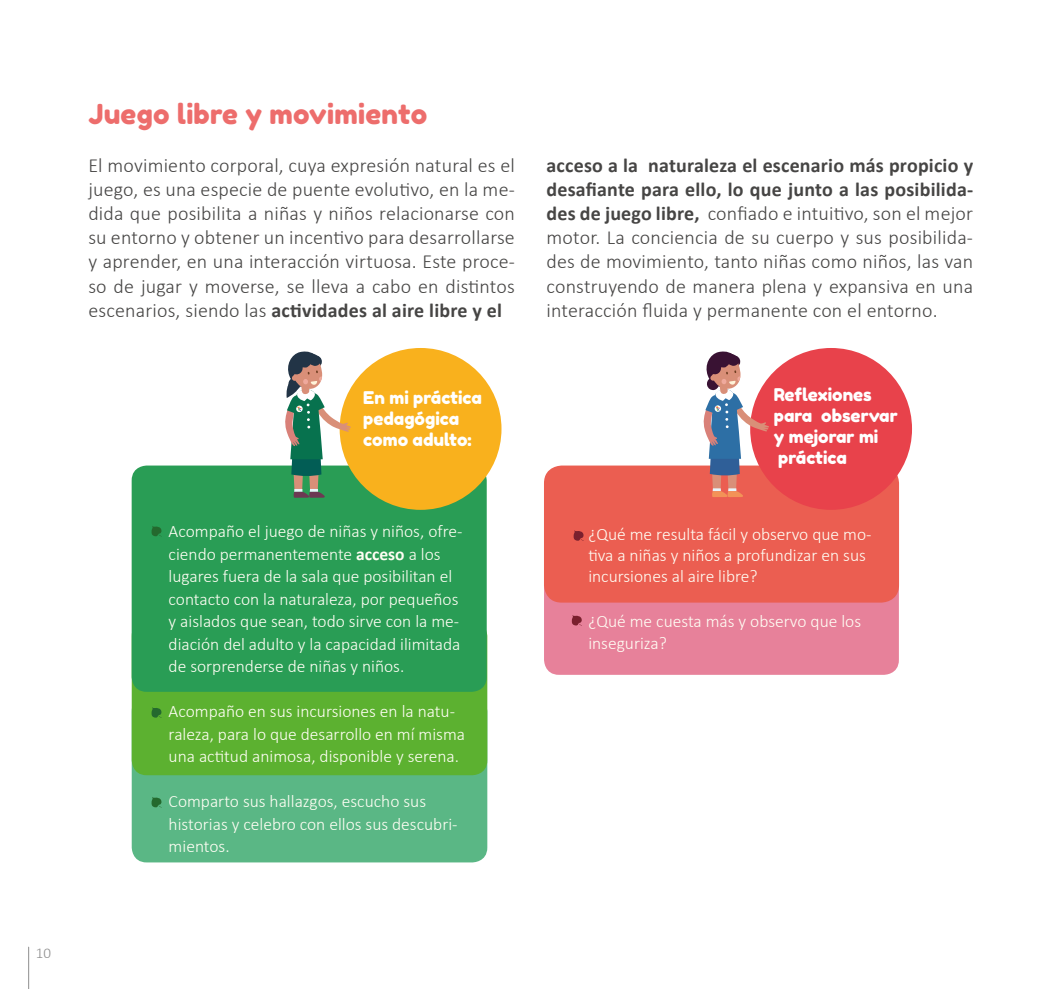
<style>
.page{position:relative;width:1042px;height:989px;background:#fff}
.page>*{position:absolute;margin:0;border:0;box-sizing:border-box;transform-origin:0 0}
.t1{font:27.5px "Fredoka One";letter-spacing:.01em;color:#ed6d6c}
.t2{font:300 20px/24px "Calibri";letter-spacing:.01em;color:#464544;text-align:justify}
.t3{font:300 17.5px/22.5px "Calibri";color:#fffef4}
.t4{font:17.5px/21px "Fredoka One";color:#fff}
.t5{font:300 15px "Calibri";color:#8e8e8e}
.s1{font-weight:700}
</style>
<div class="page">
<hr style="left:28px;top:947px;width:1px;height:42px;background:#8e8e8e">
<div style="left:132px;top:696px;width:355px;height:166px;background:#5ab785;border-radius:15px"></div>
<div style="left:544px;top:536px;width:355px;height:139px;background:#e7819a;border-radius:15px"></div>
<div style="left:132px;top:621px;width:355px;height:154px;background:#5cb130;border-radius:15px"></div>
<div style="left:132px;top:465px;width:355px;height:227px;background:#299d55;border-radius:15px"></div>
<div style="left:544px;top:465px;width:355px;height:137px;background:#eb5e51;border-radius:18px"></div>
<div style="left:340px;top:348px;width:161px;height:162px;background:#f9b11d;border-radius:50%"></div>
<div style="left:750px;top:348px;width:162px;height:162px;background:#e8424b;border-radius:50%"></div>
<svg style="left:151px;top:526px;width:11px;height:11px"></svg>
<svg style="left:151px;top:707px;width:11px;height:11px"></svg>
<svg style="left:151px;top:797px;width:11px;height:11px"></svg>
<svg style="left:573px;top:530px;width:11px;height:11px"></svg>
<svg style="left:571px;top:615px;width:11px;height:11px"></svg>
<svg style="left:702px;top:351px;width:67px;height:146px"></svg>
<svg style="left:283px;top:351px;width:68px;height:147px"></svg>
<h1 class="t1" style="left:88px;top:97px;width:340px">Juego libre y movimiento</h1>
<p class="t2" style="left:88px;top:153px;width:428px">El movimiento corporal, cuya expresión natural es el juego, es una especie de puente evolutivo, en la me&shy;dida que posibilita a niñas y niños relacionarse con su entorno y obtener un incentivo para desarrollarse y aprender, en una interacción virtuosa. Este proce&shy;so de jugar y moverse, se lleva a cabo en distintos escenarios, siendo las <span class="s1">actividades al aire libre y el</span></p>
<p class="t2" style="left:546px;top:153px;width:428px"><span class="s1">acceso a la naturaleza el escenario más propicio y desafiante para ello, lo que junto a las posibilida&shy;des de juego libre,</span> confiado e intuitivo, son el mejor motor. La conciencia de su cuerpo y sus posibilida&shy;des de movimiento, tanto niñas como niños, las van construyendo de manera plena y expansiva en una interacción fluida y permanente con el entorno.</p>
<p class="t4" style="left:363px;top:387px;width:120px">En mi práctica pedagógica como adulto:</p>
<p class="t4" style="left:774px;top:384px;width:125px">Reflexiones para observar y mejorar mi práctica</p>
<p class="t3" style="left:169px;top:519px;width:295px">Acompaño el juego de niñas y niños, ofre&shy;ciendo permanentemente <span class="s1">acceso</span> a los lugares fuera de la sala que posibilitan el contacto con la naturaleza, por pequeños y aislados que sean, todo sirve con la me&shy;diación del adulto y la capacidad ilimitada de sorprenderse de niñas y niños.</p>
<p class="t3" style="left:169px;top:699px;width:298px">Acompaño en sus incursiones en la natu&shy;raleza, para lo que desarrollo en mí misma una actitud animosa, disponible y serena.</p>
<p class="t3" style="left:169px;top:789px;width:290px">Comparto sus hallazgos, escucho sus historias y celebro con ellos sus descubri&shy;mientos.</p>
<p class="t3" style="left:588px;top:523px;width:285px;line-height:21px">¿Qué me resulta fácil y observo que mo&shy;tiva a niñas y niños a profundizar en sus incursiones al aire libre?</p>
<p class="t3" style="left:588px;top:609px;width:274px">¿Qué me cuesta más y observo que los inseguriza?</p>
<p class="t5" style="left:36px;top:943px;width:17px">10</p>
</div>
